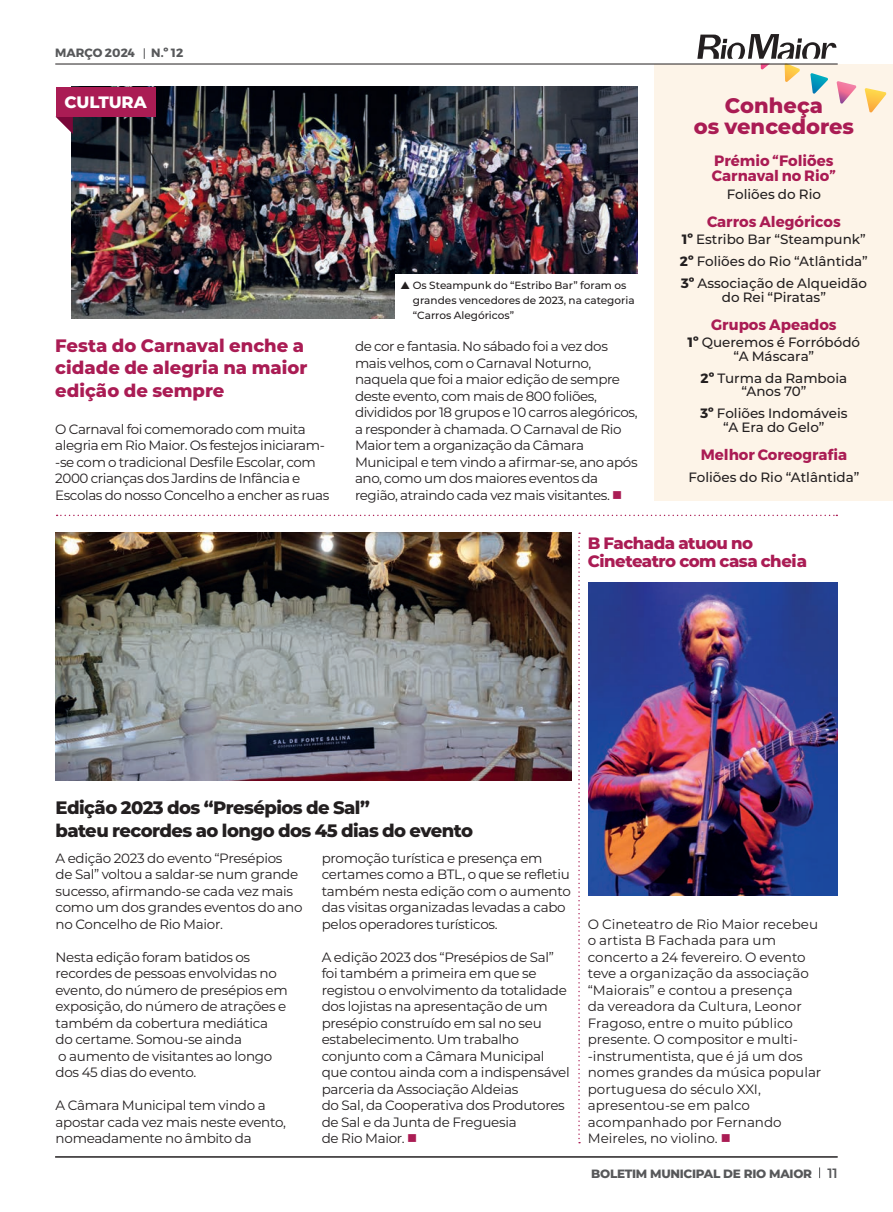
<style>
.page{position:relative;width:893px;height:1212px;background:#fff}
.page>*{position:absolute;margin:0;border:0;box-sizing:border-box;transform-origin:0 0}
.TÍTULO_B_copy{font:800 21px/21px "Montserrat";color:#aa1c54;text-align:center}
.TÍTULO_B{font:800 18px/22.5px "Montserrat";letter-spacing:-.03em;color:#231f20}
.TÍTULO_B-2{font:800 18px/22.5px "Montserrat";color:#aa1c54}
.TÍTULO_D{font:800 16.5px/18px "Montserrat";letter-spacing:-.03em;color:#aa1c54}
.CABEÇA_DE_SECÇÃO{font:800 16.5px "Montserrat";letter-spacing:-.005em;color:#fff}
.TXT{font:700 15px/15px "Montserrat";color:#aa1c54}
.TXT-2{font:13.5px/16.5px "Montserrat";letter-spacing:-.02em;color:#231f20}
.TXT-3{font:13.5px/16.5px "Montserrat";color:#231f20}
.TXT-4{font:500 13.5px/13.5px "Montserrat";color:#231f20;text-align:center}
.t1{font:800 12px "Montserrat";letter-spacing:-.025em;color:#57585a}
.t2{font:700 12px "Montserrat";color:#57585a}
.t3{font:500 10.5px/15px "Montserrat";color:#231f20}
.s1{color:#aa1c54}
.s2{font-weight:700}
.s3{font-weight:600;font-size:13.5px}
</style>
<div class="page">
<div style="left:655px;top:64px;width:238px;height:437px;background:#fdf4e8"></div>
<img style="left:72px;top:87px;width:566px;height:232px">
<img style="left:55px;top:533px;width:516px;height:247px">
<hr style="left:55px;top:1157px;width:783px;height:1px;background:#231f20">
<svg style="left:865px;top:88px;width:21px;height:24px"></svg>
<svg style="left:697px;top:34px;width:160px;height:70px"></svg>
<svg style="left:56px;top:117px;width:17px;height:17px"></svg>
<div style="left:56px;top:87px;width:100px;height:30px;background:#aa1c54"></div>
<img style="left:588px;top:582px;width:250px;height:314px">
<hr style="left:55px;top:64px;width:783px;height:1px;background:#231f20">
<div style="left:396px;top:275px;width:242px;height:44px;background:#fff"></div>
<svg style="left:57px;top:515px;width:780px;height:1px"></svg>
<svg style="left:578px;top:533px;width:2px;height:610px"></svg>
<p class="t2" style="left:55px;top:44px;width:81px">MARÇO 2024</p>
<p class="t2" style="left:151px;top:44px;width:34px">N.º 12</p>
<p class="CABEÇA_DE_SECÇÃO" style="left:64px;top:90px;width:84px">CULTURA</p>
<p class="TÍTULO_B-2" style="left:55px;top:333px;width:254px">Festa do Carnaval enche a cidade de alegria na maior edição de sempre</p>
<p class="TXT-2" style="left:55px;top:420px;width:276px">O Carnaval foi comemorado com muita alegria em Rio Maior. Os festejos iniciaram--se com o tradicional Desfile Escolar, com 2000 crianças dos Jardins de Infância e Escolas do nosso Concelho a encher as ruas</p>
<p class="t3" style="left:413px;top:277px;width:223px">Os Steampunk do “Estribo Bar” foram os grandes vencedores de 2023, na categoria “Carros Alegóricos”</p>
<p class="TXT-2" style="left:355px;top:337px;width:284px">de cor e fantasia. No sábado foi a vez dos mais velhos, com o Carnaval Noturno, naquela que foi a maior edição de sempre deste evento, com mais de 800 foliões, divididos por 18 grupos e 10 carros alegóricos, a responder à chamada. O Carnaval de Rio Maior tem a organização da Câmara Municipal e tem vindo a afirmar-se, ano após ano, como um dos maiores eventos da região, atraindo cada vez mais visitantes. <span class="s1">■</span></p>
<p class="TÍTULO_B_copy" style="left:694px;top:94px;width:162px">Conheça<br>os vencedores</p>
<p class="TXT" style="left:712px;top:153px;width:126px">Prémio “Foliões<br>Carnaval no Rio”</p>
<p class="TXT-4" style="left:727px;top:187px;width:96px">Foliões do Rio</p>
<p class="TXT" style="left:707px;top:214px;width:135px">Carros Alegóricos</p>
<p class="TXT-4" style="left:682px;top:232px;width:185px"><span class="s2">1º</span> Estribo Bar “Steampunk”</p>
<p class="TXT-4" style="left:680px;top:254px;width:189px"><span class="s2">2º</span> Foliões do Rio “Atlântida”</p>
<p class="TXT-4" style="left:681px;top:276px;width:188px"><span class="s2">3º</span> Associação de Alqueidão do Rei “Piratas”</p>
<p class="TXT" style="left:711px;top:317px;width:127px">Grupos Apeados</p>
<p class="TXT-4" style="left:688px;top:335px;width:174px"><span class="s2">1º</span> Queremos é Forróbódó “A Máscara”</p>
<p class="TXT-4" style="left:701px;top:371px;width:148px"><span class="s2">2º</span> Turma da Ramboia “Anos 70”</p>
<p class="TXT-4" style="left:700px;top:406px;width:149px"><span class="s2">3º</span> Foliões Indomáveis “A Era do Gelo”</p>
<p class="TXT" style="left:701px;top:447px;width:148px">Melhor Coreografia</p>
<p class="TXT-4" style="left:688px;top:470px;width:173px">Foliões do Rio “Atlântida”</p>
<p class="TÍTULO_D" style="left:588px;top:533px;width:221px">B Fachada atuou no<br>Cineteatro com casa cheia</p>
<p class="TÍTULO_B" style="left:56px;top:795px;width:419px">Edição 2023 dos “Presépios de Sal”<br>bateu recordes ao longo dos 45 dias do evento</p>
<p class="TXT-2" style="left:56px;top:849px;width:249px">A edição 2023 do evento “Presépios de Sal” voltou a saldar-se num grande sucesso, afirmando-se cada vez mais como um dos grandes eventos do ano no Concelho de Rio Maior.</p>
<p class="TXT-2" style="left:56px;top:948px;width:234px">Nesta edição foram batidos os recordes de pessoas envolvidas no evento, do número de presépios em exposição, do número de atrações e também da cobertura mediática do certame. Somou-se ainda<br>o aumento de visitantes ao longo dos 45 dias do evento.</p>
<p class="TXT-2" style="left:56px;top:1096px;width:232px">A Câmara Municipal tem vindo a apostar cada vez mais neste evento, nomeadamente no âmbito da</p>
<p class="TXT-2" style="left:322px;top:849px;width:251px">promoção turística e presença em certames como a BTL, o que se refletiu também nesta edição com o aumento das visitas organizadas levadas a cabo pelos operadores turísticos.</p>
<p class="TXT-2" style="left:322px;top:948px;width:249px">A edição 2023 dos “Presépios de Sal” foi também a primeira em que se registou o envolvimento da totalidade dos lojistas na apresentação de um presépio construído em sal no seu estabelecimento. Um trabalho conjunto com a Câmara Municipal que contou ainda com a indispensável parceria da Associação Aldeias<br>do Sal, da Cooperativa dos Produtores de Sal e da Junta de Freguesia<br>de Rio Maior. <span class="s1">■</span></p>
<p class="TXT-3" style="left:588px;top:915px;width:235px">O Cineteatro de Rio Maior recebeu o artista B Fachada para um concerto a 24 fevereiro. O evento teve a organização da associação “Maiorais” e contou a presença<br>da vereadora da Cultura, Leonor<br>Fragoso, entre o muito público presente. O compositor e multi--instrumentista, que é já um dos nomes grandes da música popular portuguesa do século XXI, apresentou-se em palco acompanhado por Fernando<br>Meireles, no violino. <span class="s1">■</span></p>
<p class="t1" style="left:591px;top:1165px;width:248px">BOLETIM MUNICIPAL DE RIO MAIOR <span class="s3">11</span></p>
</div>
